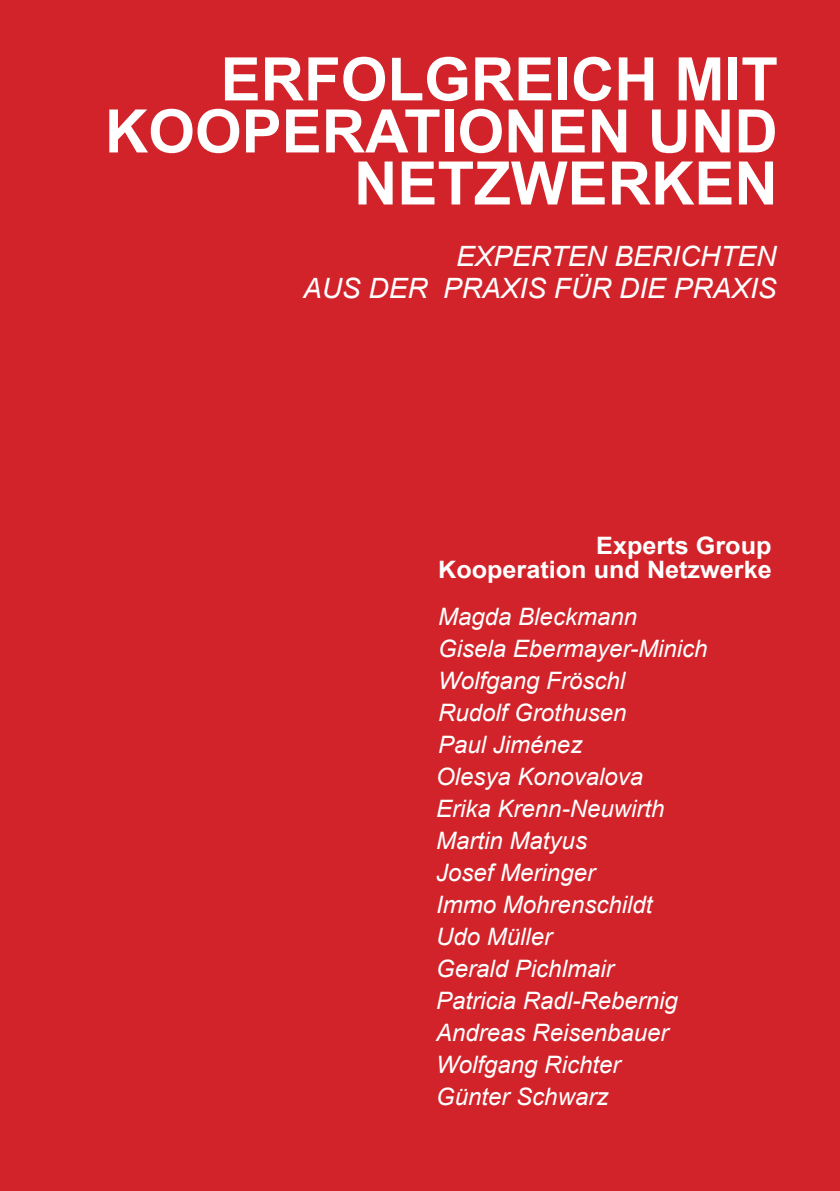
<style>
.page{position:relative;width:840px;height:1191px;background:#fff}
.page>*{position:absolute;margin:0;border:0;box-sizing:border-box;transform-origin:0 0}
.t1{font:700 60px/52px "Arial";color:#fff;text-align:right}
.t2{font:italic 28px/32px "Arial";color:#fff;text-align:right}
.t3{font:italic 24px/32px "Arial";color:#fff}
.t4{font:700 24px/24px "Arial";color:#fff;text-align:right;scale:1.05 1}
</style>
<div class="page">
<div style="left:0;top:0;width:839px;height:1191px;background:#d2232a"></div>
<h1 class="t1" style="left:105px;top:55px;width:674px">ERFOLGREICH MIT<br>KOOPERATIONEN UND<br>NETZWERKEN</h1>
<p class="t2" style="left:303px;top:241px;width:475px">EXPERTEN BERICHTEN<br>AUS DER PRAXIS FÜR DIE PRAXIS</p>
<p class="t4" style="left:438px;top:535px;width:319px">Experts Group<br>Kooperation und Netzwerke</p>
<p class="t3" style="left:436px;top:601px;width:272px">Magda Bleckmann<br>Gisela Ebermayer-Minich<br>Wolfgang Fröschl<br>Rudolf Grothusen<br>Paul Jiménez<br>Olesya Konovalova<br>Erika Krenn-Neuwirth<br>Martin Matyus<br>Josef Meringer<br>Immo Mohrenschildt<br>Udo Müller<br>Gerald Pichlmair<br>Patricia Radl-Rebernig<br>Andreas Reisenbauer<br>Wolfgang Richter<br>Günter Schwarz</p>
</div>
